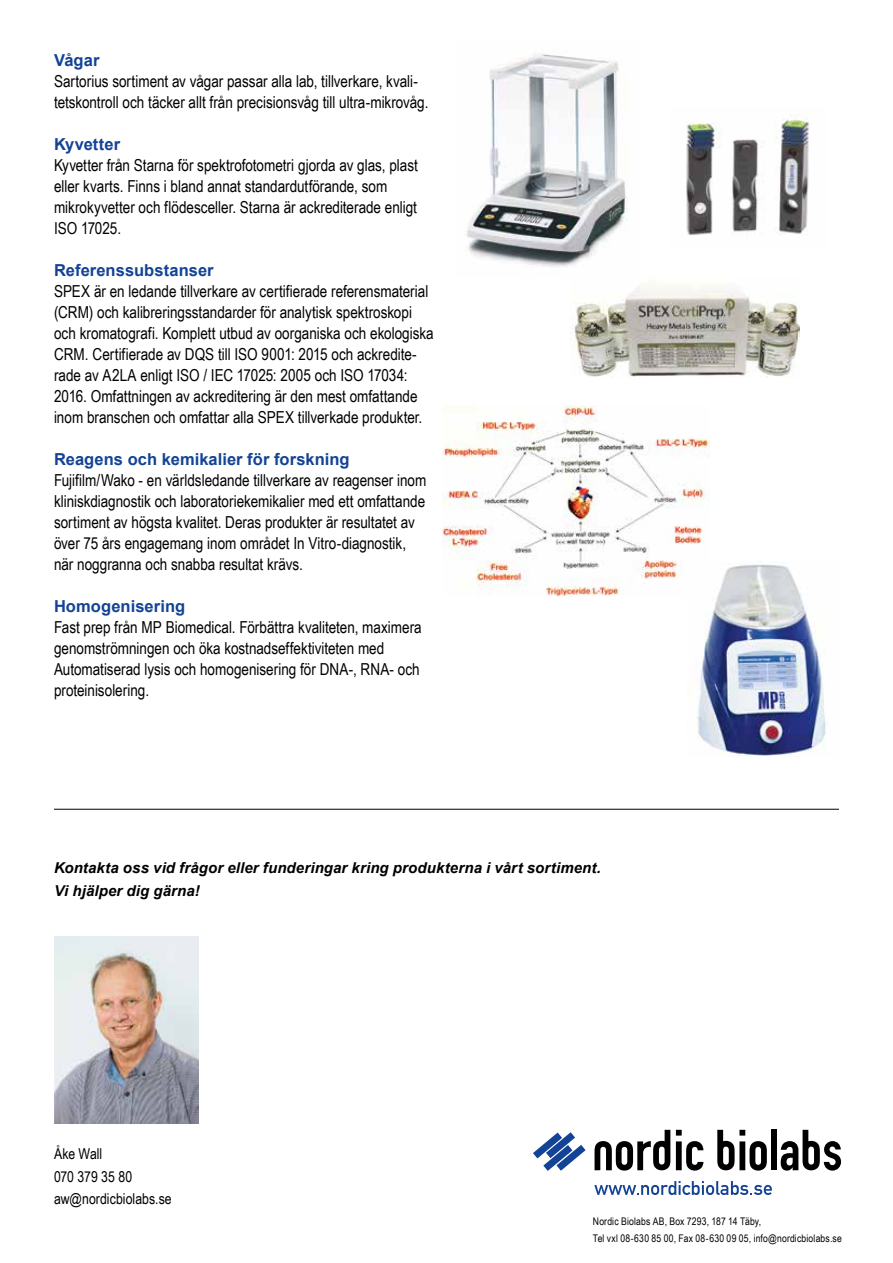
<style>
.page{position:relative;width:893px;height:1263px;background:#fff}
.page>*{position:absolute;margin:0;border:0;box-sizing:border-box;transform-origin:0 0}
.t1{font:16.5px/21px "Arial Narrow";color:#000}
.t2{font:700 16.5px "Arial";letter-spacing:.005em;color:#134395}
.t3{font:italic 700 15px/22.5px "Arial";letter-spacing:.01em;color:#000}
.t4{font:15px/22.5px "Arial Narrow";color:#000}
.t5{font:10.5px/16.5px "Arial Narrow";letter-spacing:.015em;color:#000}
</style>
<div class="page">
<svg style="left:533px;top:1132px;width:53px;height:39px"></svg>
<svg style="left:676px;top:1130px;width:27px;height:40px"></svg>
<svg style="left:717px;top:1130px;width:50px;height:40px"></svg>
<svg style="left:781px;top:1130px;width:60px;height:40px"></svg>
<svg style="left:594px;top:1130px;width:76px;height:40px"></svg>
<div style="left:771px;top:1130px;width:6px;height:40px;background:#000"></div>
<svg style="left:594px;top:1181px;width:178px;height:14px"></svg>
<img style="left:466px;top:53px;width:162px;height:214px">
<img style="left:686px;top:114px;width:123px;height:122px">
<img style="left:54px;top:936px;width:144px;height:188px">
<img style="left:571px;top:287px;width:228px;height:91px">
<hr style="left:54px;top:809px;width:785px;height:1px;background:#000">
<img style="left:443px;top:405px;width:267px;height:191px">
<img style="left:687px;top:561px;width:139px;height:195px">
<p class="t2" style="left:54px;top:49px;width:47px">Vågar</p>
<p class="t1" style="left:54px;top:70px;width:376px">Sartorius sortiment av vågar passar alla lab, tillverkare, kvali&shy;tetskontroll och täcker allt från precisionsvåg till ultra-mikrovåg.</p>
<p class="t2" style="left:54px;top:133px;width:68px">Kyvetter</p>
<p class="t1" style="left:54px;top:154px;width:365px">Kyvetter från Starna för spektrofotometri gjorda av glas, plast eller kvarts. Finns i bland annat standardutförande, som mikrokyvetter och flödesceller. Starna är ackrediterade enligt ISO 17025.</p>
<p class="t2" style="left:54px;top:259px;width:161px">Referenssubstanser</p>
<p class="t1" style="left:54px;top:280px;width:381px">SPEX är en ledande tillverkare av certifierade referensmaterial (CRM) och kalibreringsstandarder för analytisk spektroskopi och kromatografi. Komplett utbud av oorganiska och ekologiska CRM. Certifierade av DQS till ISO 9001: 2015 och ackredite&shy;rade av A2LA enligt ISO / IEC 17025: 2005 och ISO 17034:<br>2016. Omfattningen av ackreditering är den mest omfattande inom branschen och omfattar alla SPEX tillverkade produkter.</p>
<p class="t2" style="left:54px;top:448px;width:297px">Reagens och kemikalier för forskning</p>
<p class="t1" style="left:54px;top:469px;width:374px">Fujifilm/Wako - en världsledande tillverkare av reagenser inom kliniskdiagnostik och laboratoriekemikalier med ett omfattande sortiment av högsta kvalitet. Deras produkter är resultatet av över 75 års engagemang inom området In Vitro-diagnostik, när noggranna och snabba resultat krävs.</p>
<p class="t2" style="left:54px;top:595px;width:133px">Homogenisering</p>
<p class="t1" style="left:54px;top:616px;width:369px">Fast prep från MP Biomedical. Förbättra kvaliteten, maximera genomströmningen och öka kostnadseffektiviteten med Automatiserad lysis och homogenisering för DNA-, RNA- och proteinisolering.</p>
<p class="t3" style="left:54px;top:857px;width:548px">Kontakta oss vid frågor eller funderingar kring produkterna i vårt sortiment.<br>Vi hjälper dig gärna!</p>
<p class="t4" style="left:54px;top:1142px;width:119px">Åke Wall<br>070 379 35 80 aw@nordicbiolabs.se</p>
<p class="t5" style="left:593px;top:1213px;width:250px">Nordic Biolabs AB, Box 7293, 187 14 Täby,<br>Tel vxl 08-630 85 00, Fax 08-630 09 05, info@nordicbiolabs.se</p>
</div>
